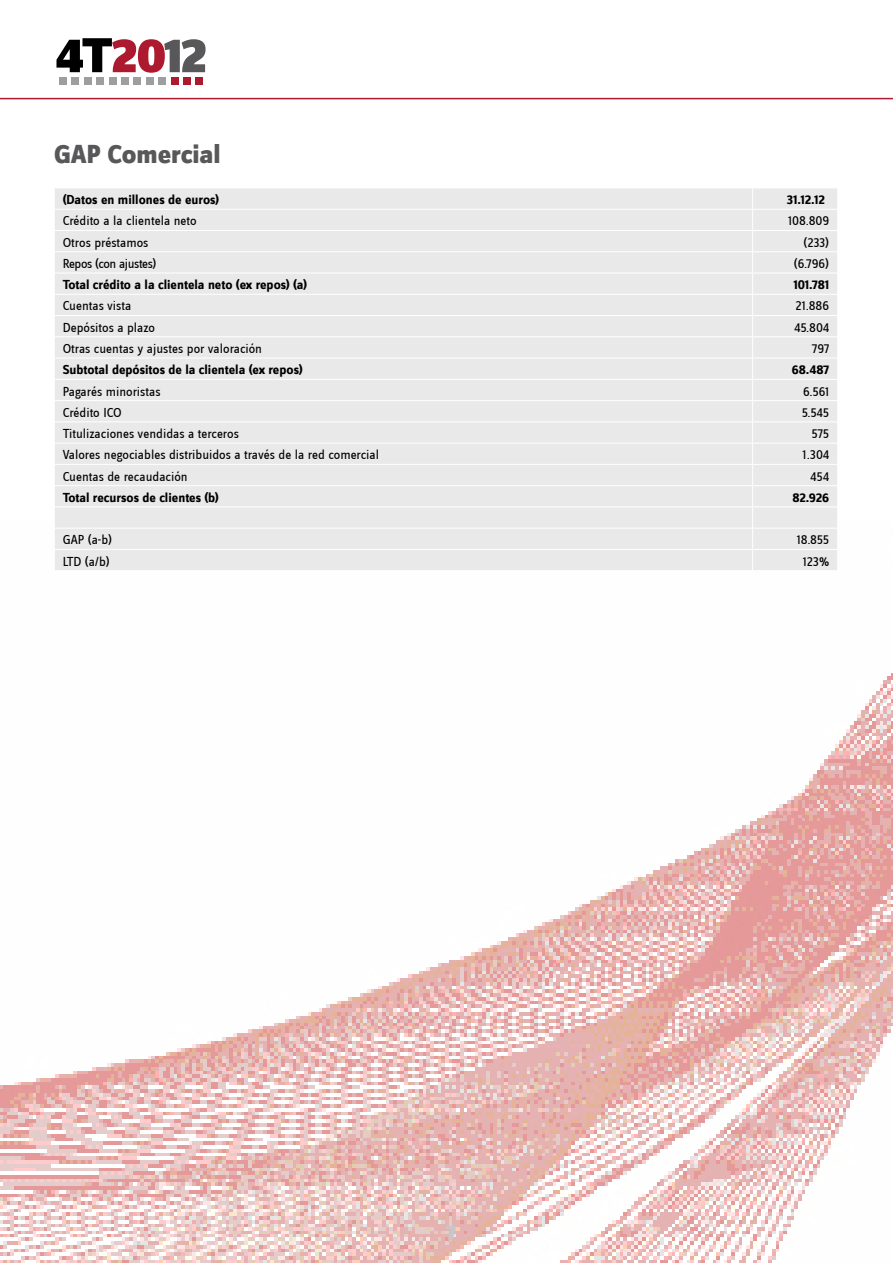
<style>
.page{position:relative;width:893px;height:1263px;background:#fff}
.page>*{position:absolute;margin:0;border:0;box-sizing:border-box;transform-origin:0 0}
.t1{font:900 51px "Zine Sans Dis";letter-spacing:-.03em;color:#000}
.t2{font:800 27px "Zine Sans Dis";color:#58585a}
.t3{font:900 22.5px "Zine Sans Dis";color:#c6c7c8}
.t4{font:13.5px "Zine Sans Dis";color:#000}
.t5{font:700 13.5px "Zine Sans Dis";color:#000}
.t6{font:13.5px "Zine Sans Dis";letter-spacing:-.03em;color:#000}
.s1{color:#ad192e}
.s2{color:#58585a}
</style>
<div class="page">
<img style="left:0;top:673px;width:893px;height:590px">
<div style="left:55px;top:189px;width:782px;height:381px;background:#e9e9ea"></div>
<hr style="left:54px;top:209px;width:699px;height:1px;background:#fff">
<hr style="left:753px;top:209px;width:85px;height:1px;background:#fff">
<hr style="left:54px;top:230px;width:699px;height:1px;background:#fff">
<hr style="left:753px;top:230px;width:85px;height:1px;background:#fff">
<hr style="left:54px;top:251px;width:699px;height:1px;background:#fff">
<hr style="left:753px;top:251px;width:85px;height:1px;background:#fff">
<hr style="left:54px;top:273px;width:699px;height:1px;background:#fff">
<hr style="left:753px;top:273px;width:85px;height:1px;background:#fff">
<hr style="left:54px;top:294px;width:699px;height:1px;background:#fff">
<hr style="left:753px;top:294px;width:85px;height:1px;background:#fff">
<hr style="left:54px;top:315px;width:699px;height:1px;background:#fff">
<hr style="left:753px;top:315px;width:85px;height:1px;background:#fff">
<hr style="left:54px;top:337px;width:699px;height:1px;background:#fff">
<hr style="left:753px;top:337px;width:85px;height:1px;background:#fff">
<hr style="left:54px;top:358px;width:699px;height:1px;background:#fff">
<hr style="left:753px;top:358px;width:85px;height:1px;background:#fff">
<hr style="left:54px;top:379px;width:699px;height:1px;background:#fff">
<hr style="left:753px;top:379px;width:85px;height:1px;background:#fff">
<hr style="left:54px;top:400px;width:699px;height:1px;background:#fff">
<hr style="left:753px;top:400px;width:85px;height:1px;background:#fff">
<hr style="left:54px;top:422px;width:699px;height:1px;background:#fff">
<hr style="left:753px;top:422px;width:85px;height:1px;background:#fff">
<hr style="left:54px;top:443px;width:699px;height:1px;background:#fff">
<hr style="left:753px;top:443px;width:85px;height:1px;background:#fff">
<hr style="left:54px;top:464px;width:699px;height:1px;background:#fff">
<hr style="left:753px;top:464px;width:85px;height:1px;background:#fff">
<hr style="left:54px;top:485px;width:699px;height:1px;background:#fff">
<hr style="left:753px;top:485px;width:85px;height:1px;background:#fff">
<hr style="left:54px;top:507px;width:699px;height:1px;background:#fff">
<hr style="left:753px;top:507px;width:85px;height:1px;background:#fff">
<hr style="left:54px;top:528px;width:699px;height:1px;background:#fff">
<hr style="left:753px;top:528px;width:85px;height:1px;background:#fff">
<hr style="left:54px;top:549px;width:699px;height:1px;background:#fff">
<hr style="left:753px;top:549px;width:85px;height:1px;background:#fff">
<svg style="left:752px;top:189px;width:1px;height:381px"></svg>
<hr style="left:0;top:98px;width:893px;height:1px;background:#ad192e">
<div style="left:59px;top:78px;width:8px;height:7px;background:#9c9e9f"></div>
<div style="left:72px;top:78px;width:7px;height:7px;background:#9c9e9f"></div>
<div style="left:84px;top:78px;width:7px;height:7px;background:#9c9e9f"></div>
<div style="left:97px;top:78px;width:7px;height:7px;background:#9c9e9f"></div>
<div style="left:109px;top:78px;width:7px;height:7px;background:#9c9e9f"></div>
<div style="left:121px;top:78px;width:8px;height:7px;background:#9c9e9f"></div>
<div style="left:134px;top:78px;width:7px;height:7px;background:#9c9e9f"></div>
<div style="left:146px;top:78px;width:7px;height:7px;background:#9c9e9f"></div>
<div style="left:159px;top:78px;width:7px;height:7px;background:#9c9e9f"></div>
<div style="left:171px;top:78px;width:7px;height:7px;background:#ad192e"></div>
<div style="left:183px;top:78px;width:8px;height:7px;background:#ad192e"></div>
<div style="left:196px;top:78px;width:7px;height:7px;background:#ad192e"></div>
<h1 class="t1" style="left:56px;top:27px;width:153px">4T<span class="s1">20</span><span class="s2">12</span></h1>
<h2 class="t2" style="left:54px;top:140px;width:17px">GAP</h2>
<h2 class="t2" style="left:107px;top:140px;width:115px">Comercial</h2>
<p class="t5" style="left:63px;top:193px;width:158px">(Datos en millones de euros)</p>
<p class="t5" style="left:787px;top:193px;width:40px">31.12.12</p>
<p class="t4" style="left:63px;top:215px;width:136px">Crédito a la clientela neto</p>
<p class="t4" style="left:788px;top:215px;width:43px">108.809</p>
<p class="t4" style="left:63px;top:236px;width:87px">Otros préstamos</p>
<p class="t4" style="left:804px;top:236px;width:27px">(233)</p>
<p class="t6" style="left:63px;top:257px;width:95px">Repos (con ajustes)</p>
<p class="t4" style="left:794px;top:257px;width:37px">(6.796)</p>
<p class="t5" style="left:63px;top:278px;width:246px">Total crédito a la clientela neto (ex repos) (a)</p>
<p class="t5" style="left:793px;top:278px;width:37px">101.781</p>
<p class="t4" style="left:63px;top:300px;width:70px">Cuentas vista</p>
<p class="t4" style="left:796px;top:300px;width:35px">21.886</p>
<p class="t4" style="left:63px;top:321px;width:94px">Depósitos a plazo</p>
<p class="t4" style="left:794px;top:321px;width:37px">45.804</p>
<p class="t4" style="left:63px;top:342px;width:201px">Otras cuentas y ajustes por valoración</p>
<p class="t4" style="left:812px;top:342px;width:19px">797</p>
<p class="t5" style="left:63px;top:363px;width:242px">Subtotal depósitos de la clientela (ex repos)</p>
<p class="t5" style="left:792px;top:363px;width:39px">68.487</p>
<p class="t4" style="left:63px;top:385px;width:99px">Pagarés minoristas</p>
<p class="t4" style="left:803px;top:385px;width:27px">6.561</p>
<p class="t4" style="left:63px;top:406px;width:61px">Crédito ICO</p>
<p class="t4" style="left:802px;top:406px;width:29px">5.545</p>
<p class="t4" style="left:63px;top:427px;width:178px">Titulizaciones vendidas a terceros</p>
<p class="t4" style="left:811px;top:427px;width:19px">575</p>
<p class="t4" style="left:63px;top:448px;width:318px">Valores negociables distribuidos a través de la red comercial</p>
<p class="t4" style="left:803px;top:448px;width:28px">1.304</p>
<p class="t4" style="left:63px;top:470px;width:126px">Cuentas de recaudación</p>
<p class="t4" style="left:810px;top:470px;width:20px">454</p>
<p class="t5" style="left:63px;top:490px;width:158px">Total recursos de clientes (b)</p>
<p class="t5" style="left:792px;top:490px;width:38px">82.926</p>
<p class="t4" style="left:63px;top:533px;width:51px">GAP (a-b)</p>
<p class="t4" style="left:797px;top:533px;width:34px">18.855</p>
<p class="t4" style="left:63px;top:555px;width:49px">LTD (a/b)</p>
<p class="t4" style="left:803px;top:555px;width:28px">123%</p>
<h3 class="t3" style="left:446px;top:1220px;width:11px">7</h3>
</div>
